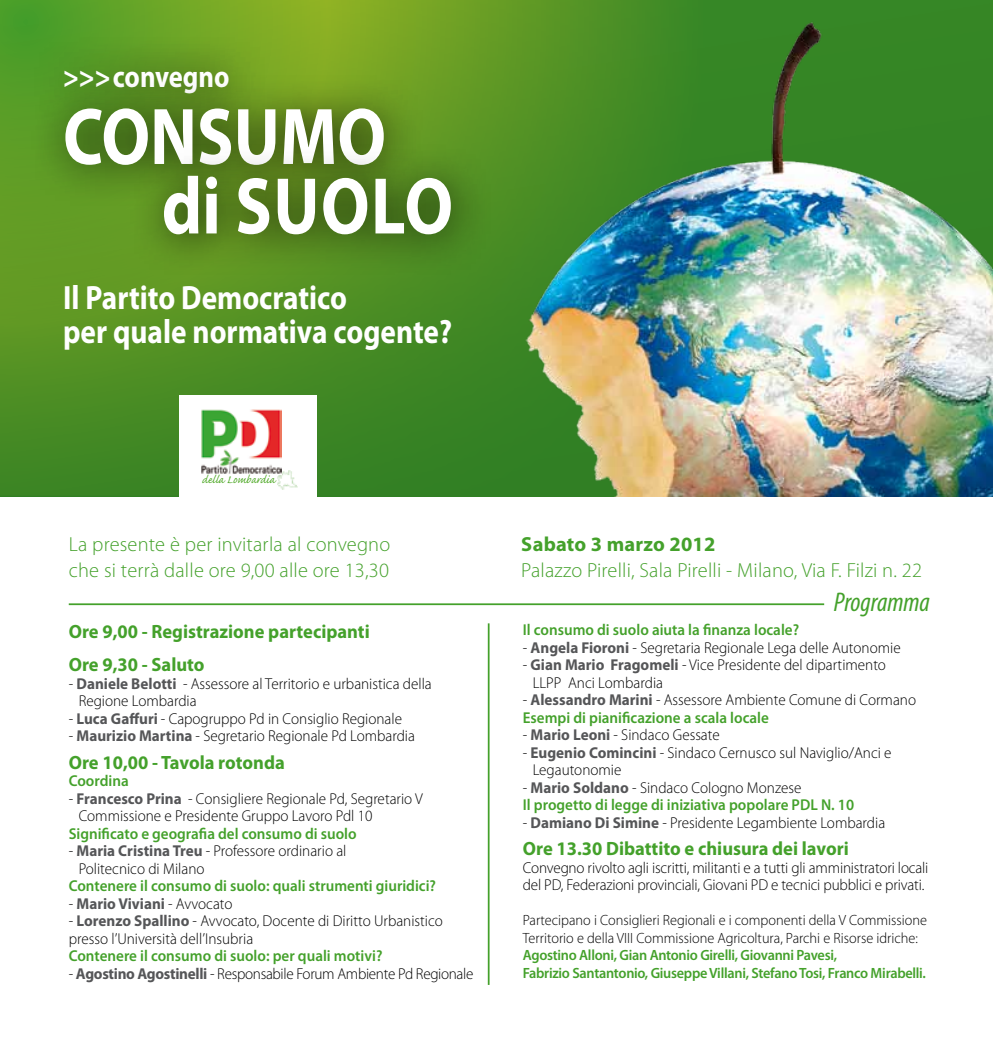
<style>
.page{position:relative;width:993px;height:1042px;background:#fff}
.page>*{position:absolute;margin:0;border:0;box-sizing:border-box;transform-origin:0 0}
.t1{font:700 81.02px/69.5px "Myriad Pro";color:#fff;text-align:center;scale:.84 1}
.t2{font:700 33.77px/33.2px "Myriad Pro";color:#fff;scale:.87 1}
.t3{font:700 30.8px "Myriad Pro";color:#fff;scale:.87 1}
.t4{font:italic condensed 27.12px "Myriad Pro";color:#44a12b}
.t5{font:300 20.47px/25.4px "Myriad Pro";letter-spacing:.01em;color:#44a12b}
.t6{font:700 20.47px "Myriad Pro";letter-spacing:.01em;color:#44a12b}
.t7{font:700 19.25px/33.6px "Myriad Pro";color:#44a12b;scale:.96 1}
.t8{font:300 15.75px/17.5px "Myriad Pro";color:#000;scale:.96 1}
.t9{font:600 15.75px/17.5px "Myriad Pro";color:#44a12b;scale:.96 1}
.t10{font:300 15.75px "Myriad Pro";letter-spacing:-.02em;color:#000;scale:.96 1}
.t11{font:700 15.75px "Myriad Pro";color:#555658;scale:.96 1}
.t12{font:300 14.88px/17.5px "Myriad Pro";color:#000;scale:.96 1}
.t13{font:600 14.88px/17.5px "Myriad Pro";letter-spacing:-.02em;color:#44a12b;scale:.96 1}
.t14{font:14.17px "Caflisch Script";color:#50a928}
.s1{font-weight:700;color:#555658}
.s2{font-weight:300;color:#000}
.s3{font-weight:600;color:#44a12b}
</style>
<div class="page">
<svg style="left:0;top:0;width:992px;height:496px;background:#539224"></svg>
<img style="left:481px;top:14px;width:511px;height:482px">
<div style="left:179px;top:396px;width:138px;height:114px;background:#fff"></div>
<img style="left:277px;top:470px;width:21px;height:20px">
<img style="left:201px;top:409px;width:80px;height:65px">
<hr style="left:69px;top:603px;width:754px;height:2px;background:#44a12b">
<hr style="left:487px;top:623px;width:2px;height:362px;background:#44a12b">
<div style="left:33px;top:36px;width:235px;height:96px;background:#000;opacity:.75"></div>
<div style="left:31px;top:74px;width:393px;height:132px;background:#000;opacity:.75"></div>
<div style="left:130px;top:143px;width:361px;height:133px;background:#000;opacity:.75"></div>
<h3 class="t3" style="left:63px;top:59px;width:193px">&gt;&gt;&gt;convegno</h3>
<h1 class="t1" style="left:63px;top:103px;width:386px">CONSUMO di Suolo</h1>
<h2 class="t2" style="left:63px;top:282px;width:448px">Il Partito Democratico<br>per quale normativa cogente?</h2>
<p class="t14" style="left:202px;top:473px;width:75px">della Lombardia</p>
<p class="t5" style="left:69px;top:532px;width:323px">La presente è per invitarla al convegno che si terrà dalle ore 9,00 alle ore 13,30</p>
<p class="t6" style="left:521px;top:533px;width:195px">Sabato 3 marzo 2012</p>
<p class="t5" style="left:521px;top:557px;width:402px">Palazzo Pirelli, Sala Pirelli - Milano, Via F. Filzi n. 22</p>
<p class="t7" style="left:69px;top:615px;width:315px">Ore 9,00 - Registrazione partecipanti<br>Ore 9,30 - Saluto</p>
<p class="t8" style="left:79px;top:675px;width:369px;text-indent:-10px">- <span class="s1">Daniele Belotti</span> - Assessore al Territorio e urbanistica della<br>Regione Lombardia</p>
<p class="t8" style="left:69px;top:710px;width:348px">- <span class="s1">Luca Gaffuri</span> - Capogruppo Pd in Consiglio Regionale</p>
<p class="t8" style="left:69px;top:727px;width:362px">- <span class="s1">Maurizio Martina</span> - Segretario Regionale Pd Lombardia</p>
<p class="t7" style="left:69px;top:746px;width:226px">Ore 10,00 - Tavola rotonda</p>
<p class="t9" style="left:69px;top:772px;width:64px">Coordina</p>
<p class="t8" style="left:79px;top:790px;width:360px;text-indent:-10px">- <span class="s1">Francesco Prina</span> - Consigliere Regionale Pd, Segretario V<br>Commissione e Presidente Gruppo Lavoro Pdl 10</p>
<p class="t9" style="left:69px;top:825px;width:301px">Significato e geografia del consumo di suolo</p>
<p class="t8" style="left:79px;top:842px;width:280px;text-indent:-10px">- <span class="s1">Maria Cristina Treu</span> - Professore ordinario al<br>Politecnico di Milano</p>
<p class="t9" style="left:69px;top:877px;width:384px">Contenere il consumo di suolo: quali strumenti giuridici?</p>
<p class="t11" style="left:69px;top:894px;width:172px"><span class="s2">-</span> Mario Viviani <span class="s2">- Avvocato</span></p>
<p class="t8" style="left:69px;top:912px;width:391px">- <span class="s1">Lorenzo Spallino</span> - Avvocato, Docente di Diritto Urbanistico presso l’Università dell’Insubria</p>
<p class="t9" style="left:69px;top:947px;width:328px">Contenere il consumo di suolo: per quali motivi?</p>
<p class="t10" style="left:69px;top:965px;width:423px">- <span class="s1">Agostino Agostinelli</span> - Responsabile Forum Ambiente Pd Regionale</p>
<h3 class="t4" style="left:833px;top:587px;width:98px">Programma</h3>
<p class="t9" style="left:522px;top:621px;width:289px">Il consumo di suolo aiuta la finanza locale?</p>
<p class="t8" style="left:522px;top:639px;width:395px">- <span class="s1">Angela Fioroni</span> - Segretaria Regionale Lega delle Autonomie</p>
<p class="t8" style="left:532px;top:656px;width:369px;text-indent:-10px">- <span class="s1">Gian Mario Fragomeli</span> - Vice Presidente del dipartimento<br>LLPP Anci Lombardia</p>
<p class="t8" style="left:522px;top:691px;width:411px">- <span class="s1">Alessandro Marini</span> - Assessore Ambiente Comune di Cormano<br><span class="s3">Esempi di pianificazione a scala locale</span></p>
<p class="t8" style="left:522px;top:726px;width:207px">- <span class="s1">Mario Leoni</span> - Sindaco Gessate</p>
<p class="t8" style="left:532px;top:744px;width:375px;text-indent:-10px">- <span class="s1">Eugenio Comincini</span> - Sindaco Cernusco sul Naviglio/Anci e<br>Legautonomie</p>
<p class="t9" style="left:522px;top:779px;width:346px"><span class="s2">-</span> <span class="s1">Mario Soldano</span> <span class="s2">- Sindaco Cologno Monzese<br></span>Il progetto di legge di iniziativa popolare PDL N. 10</p>
<p class="t8" style="left:522px;top:814px;width:379px">- <span class="s1">Damiano Di Simine</span> - Presidente Legambiente Lombardia</p>
<p class="t7" style="left:522px;top:832px;width:341px">Ore 13.30 Dibattito e chiusura dei lavori</p>
<p class="t8" style="left:522px;top:859px;width:424px">Convegno rivolto agli iscritti, militanti e a tutti gli amministratori locali del PD, Federazioni provinciali, Giovani PD e tecnici pubblici e privati.</p>
<p class="t12" style="left:522px;top:911px;width:422px">Partecipano i Consiglieri Regionali e i componenti della V Commissione<br>Territorio e della VIII Commissione Agricoltura, Parchi e Risorse idriche:</p>
<p class="t13" style="left:522px;top:946px;width:421px">Agostino Alloni, Gian Antonio Girelli, Giovanni Pavesi,<br>Fabrizio Santantonio, Giuseppe Villani, Stefano Tosi, Franco Mirabelli.</p>
</div>
